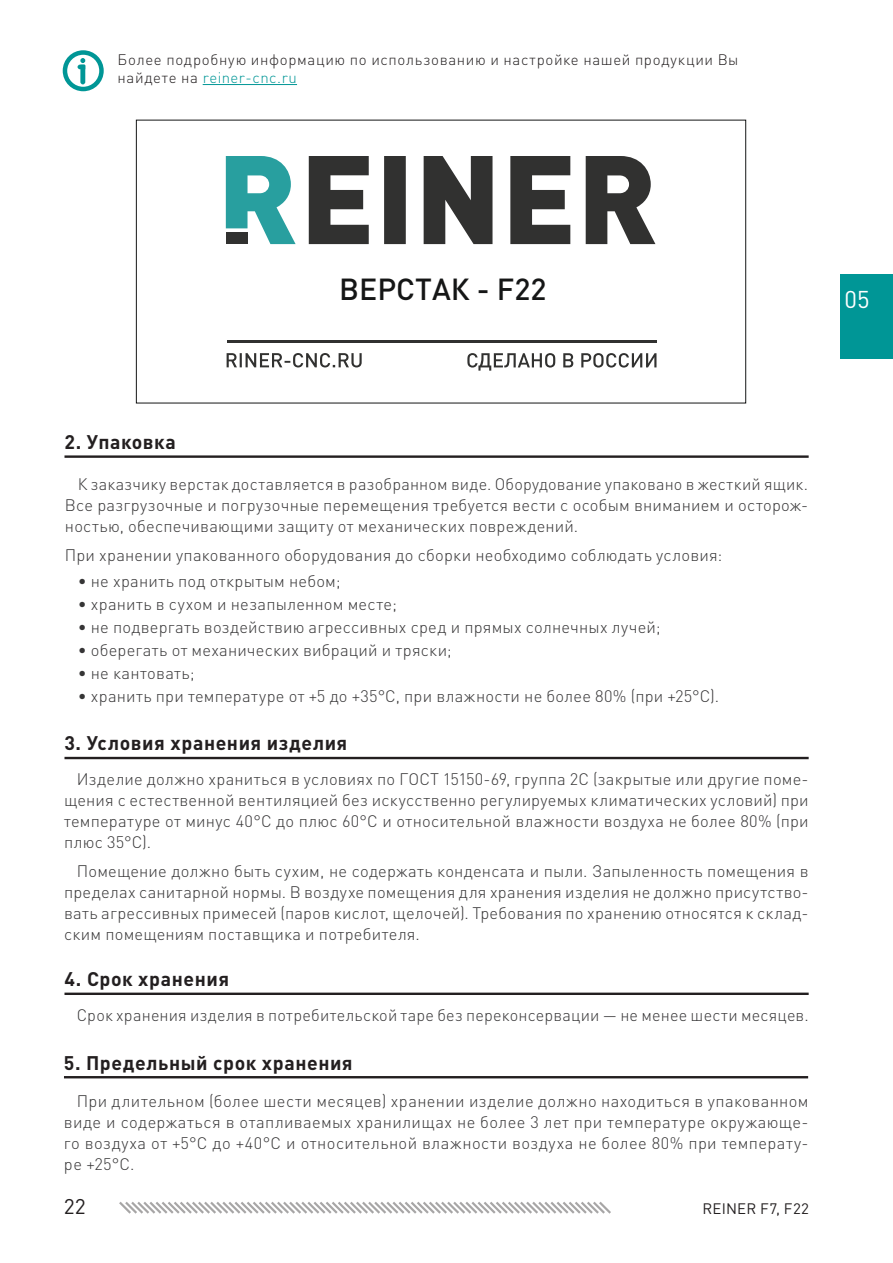
<style>
.page{position:relative;width:893px;height:1263px;background:#fff}
.page>*{position:absolute;margin:0;border:0;box-sizing:border-box;transform-origin:0 0}
.t1{font:500 30.15px "DIN Pro";color:#151616}
.t2{font:24px "DIN Pro";color:#fff}
.t3{font:21px "DIN Pro";color:#231f20}
.head{font:700 19.5px "DIN Pro";letter-spacing:.03em;color:#231f20}
.t4{font:300 16.5px/21px "DIN Pro";letter-spacing:.015em;color:#363536;text-align:justify}
.t5{font:300 15px/18px "DIN Pro";letter-spacing:.045em;color:#231f20}
.t6{font:15px "DIN Pro";letter-spacing:.015em;color:#231f20}
.s1{color:#009696}
</style>
<div class="page">
<svg style="left:119px;top:1202px;width:492px;height:12px"></svg>
<svg style="left:63px;top:50px;width:41px;height:41px"></svg>
<div style="left:840px;top:275px;width:53px;height:84px;background:#009696"></div>
<hr style="left:203px;top:84px;width:94px;height:1px;background:#009696">
<hr style="left:64px;top:455px;width:745px;height:3px;background:#231f20">
<hr style="left:64px;top:757px;width:745px;height:2px;background:#231f20">
<hr style="left:64px;top:992px;width:745px;height:3px;background:#231f20">
<hr style="left:64px;top:1076px;width:744px;height:2px;background:#231f20">
<div style="left:136px;top:120px;width:610px;height:283px;border:1px solid #151616"></div>
<svg style="left:309px;top:156px;width:346px;height:88px"></svg>
<svg style="left:226px;top:156px;width:70px;height:88px"></svg>
<svg style="left:227px;top:353px;width:135px;height:14px"></svg>
<svg style="left:467px;top:353px;width:189px;height:18px"></svg>
<hr style="left:227px;top:341px;width:429px;height:2px;background:#313130">
<p class="t5" style="left:118px;top:49px;width:622px">Более подробную информацию по использованию и настройке нашей продукции Вы найдете на <span class="s1">reiner-cnc.ru</span></p>
<h1 class="t1" style="left:339px;top:269px;width:209px">ВЕРСТАК - F22</h1>
<h2 class="t2" style="left:844px;top:283px;width:27px">05</h2>
<p class="head" style="left:64px;top:429px;width:113px">2. Упаковка</p>
<p class="t4" style="left:65px;top:473px;width:745px;text-indent:13px">К заказчику верстак доставляется в разобранном виде. Оборудование упаковано в жесткий ящик.<br>Все разгрузочные и погрузочные перемещения требуется вести с особым вниманием и осторож&shy;ностью, обеспечивающими защиту от механических повреждений.</p>
<p class="t4" style="left:65px;top:544px;width:659px">При хранении упакованного оборудования до сборки необходимо соблюдать условия:</p>
<p class="t4" style="left:78px;top:569px;width:264px">• не хранить под открытым небом;</p>
<p class="t4" style="left:78px;top:592px;width:321px">• хранить в сухом и незапыленном месте;</p>
<p class="t4" style="left:78px;top:616px;width:584px">• не подвергать воздействию агрессивных сред и прямых солнечных лучей;</p>
<p class="t4" style="left:78px;top:639px;width:375px">• оберегать от механических вибраций и тряски;</p>
<p class="t4" style="left:78px;top:662px;width:118px">• не кантовать;</p>
<p class="t4" style="left:78px;top:685px;width:643px">• хранить при температуре от +5 до +35°С, при влажности не более 80% (при +25°С).</p>
<p class="head" style="left:64px;top:730px;width:284px">3. Условия хранения изделия</p>
<p class="t4" style="left:64px;top:768px;width:746px;text-indent:13px">Изделие должно храниться в условиях по ГОСТ 15150-69, группа 2С (закрытые или другие поме&shy;щения с естественной вентиляцией без искусственно регулируемых климатических условий) при температуре от минус 40°С до плюс 60°С и относительной влажности воздуха не более 80% (при плюс 35°С).</p>
<p class="t4" style="left:64px;top:860px;width:746px;text-indent:13px">Помещение должно быть сухим, не содержать конденсата и пыли. Запыленность помещения в пределах санитарной нормы. В воздухе помещения для хранения изделия не должно присутство&shy;вать агрессивных примесей (паров кислот, щелочей). Требования по хранению относятся к склад&shy;ским помещениям поставщика и потребителя.</p>
<p class="head" style="left:64px;top:966px;width:166px">4. Срок хранения</p>
<p class="t4" style="left:77px;top:1003px;width:733px">Срок хранения изделия в потребительской таре без переконсервации — не менее шести месяцев.</p>
<p class="head" style="left:64px;top:1049px;width:290px">5. Предельный срок хранения</p>
<p class="t4" style="left:64px;top:1090px;width:746px;text-indent:13px">При длительном (более шести месяцев) хранении изделие должно находиться в упакованном виде и содержаться в отапливаемых хранилищах не более 3 лет при температуре окружающе&shy;го воздуха от +5°С до +40°С и относительной влажности воздуха не более 80% при температу&shy;ре +25°С.</p>
<p class="t3" style="left:64px;top:1192px;width:24px">22</p>
<p class="t6" style="left:702px;top:1198px;width:108px">REINER F7, F22</p>
</div>
